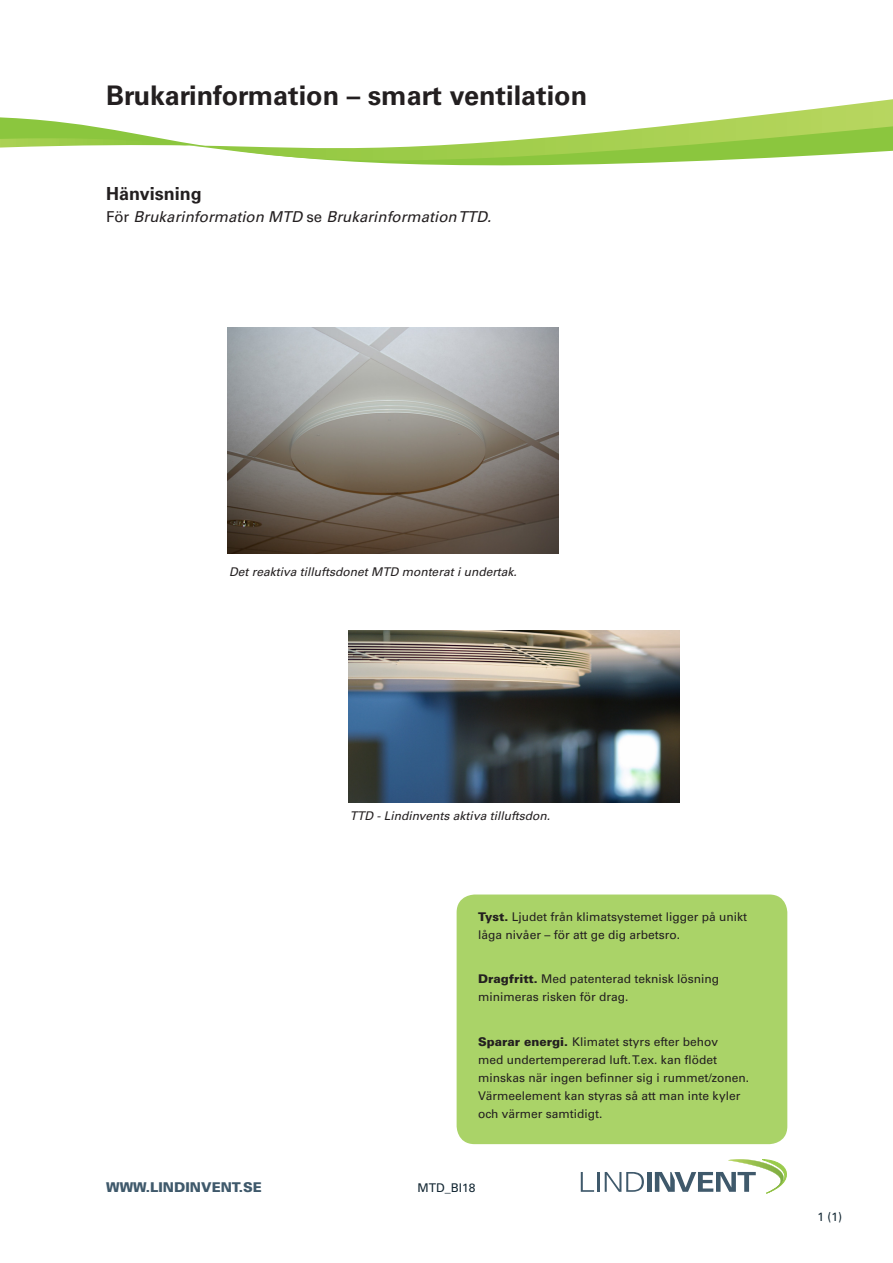
<style>
.page{position:relative;width:893px;height:1263px;background:#fff}
.page>*{position:absolute;margin:0;border:0;box-sizing:border-box;transform-origin:0 0}
.produktnamn{font:700 27px "Univers LT Std";color:#231f20}
.rubrik_1{font:700 18px "Univers LT Std";color:#231f20}
.brodtext{font:italic 15px "Univers LT Std";color:#231f20}
.brodtext-2{font:900 13.5px "Univers LT Std";color:#3f596b}
.Styckeformat__1{font:12px/18px "Univers LT Std";color:#231f20}
.bildtext{font:italic 12px "Univers LT Std";color:#231f20}
.DOKID{font:12px "Univers LT Std";color:#122632}
.s1{font-style:normal}
.s2{font-weight:900}
</style>
<div class="page">
<svg style="left:0;top:99px;width:893px;height:67px"></svg>
<hr style="left:597px;top:1172px;width:2px;height:20px;background:#3f596b">
<svg style="left:605px;top:1172px;width:39px;height:20px"></svg>
<div style="left:647px;top:1172px;width:5px;height:20px;background:#3f596b"></div>
<svg style="left:580px;top:1172px;width:14px;height:20px"></svg>
<svg style="left:655px;top:1159px;width:132px;height:35px"></svg>
<div style="left:457px;top:894px;width:330px;height:250px;background:#aad368;border-radius:18px"></div>
<img style="left:349px;top:630px;width:330px;height:172px">
<img style="left:228px;top:327px;width:331px;height:227px">
<p class="produktnamn" style="left:106px;top:79px;width:482px">Brukarinformation – smart ventilation</p>
<p class="rubrik_1" style="left:106px;top:183px;width:97px">Hänvisning</p>
<p class="brodtext" style="left:106px;top:208px;width:387px"><span class="s1">För</span> Brukarinformation MTD <span class="s1">se</span> Brukarinformation TTD.</p>
<p class="bildtext" style="left:229px;top:565px;width:289px">Det reaktiva tilluftsdonet MTD monterat i undertak.</p>
<p class="bildtext" style="left:350px;top:808px;width:202px">TTD - Lindinvents aktiva tilluftsdon.</p>
<p class="Styckeformat__1" style="left:478px;top:907px;width:270px"><span class="s2">Tyst.</span> Ljudet från klimatsystemet ligger på unikt låga nivåer – för att ge dig arbetsro.</p>
<p class="Styckeformat__1" style="left:478px;top:970px;width:242px"><span class="s2">Dragfritt.</span> Med patenterad teknisk lösning minimeras risken för drag.</p>
<p class="Styckeformat__1" style="left:478px;top:1032px;width:272px"><span class="s2">Sparar energi.</span> Klimatet styrs efter behov<br>med undertempererad luft. T.ex. kan flödet minskas när ingen befinner sig i rummet/zonen.<br>Värmeelement kan styras så att man inte kyler och värmer samtidigt.</p>
<p class="brodtext-2" style="left:106px;top:1178px;width:157px">WWW.LINDINVENT.SE</p>
<p class="DOKID" style="left:418px;top:1181px;width:59px">MTD_BI18</p>
<p class="DOKID" style="left:818px;top:1209px;width:26px">1 (1)</p>
</div>
